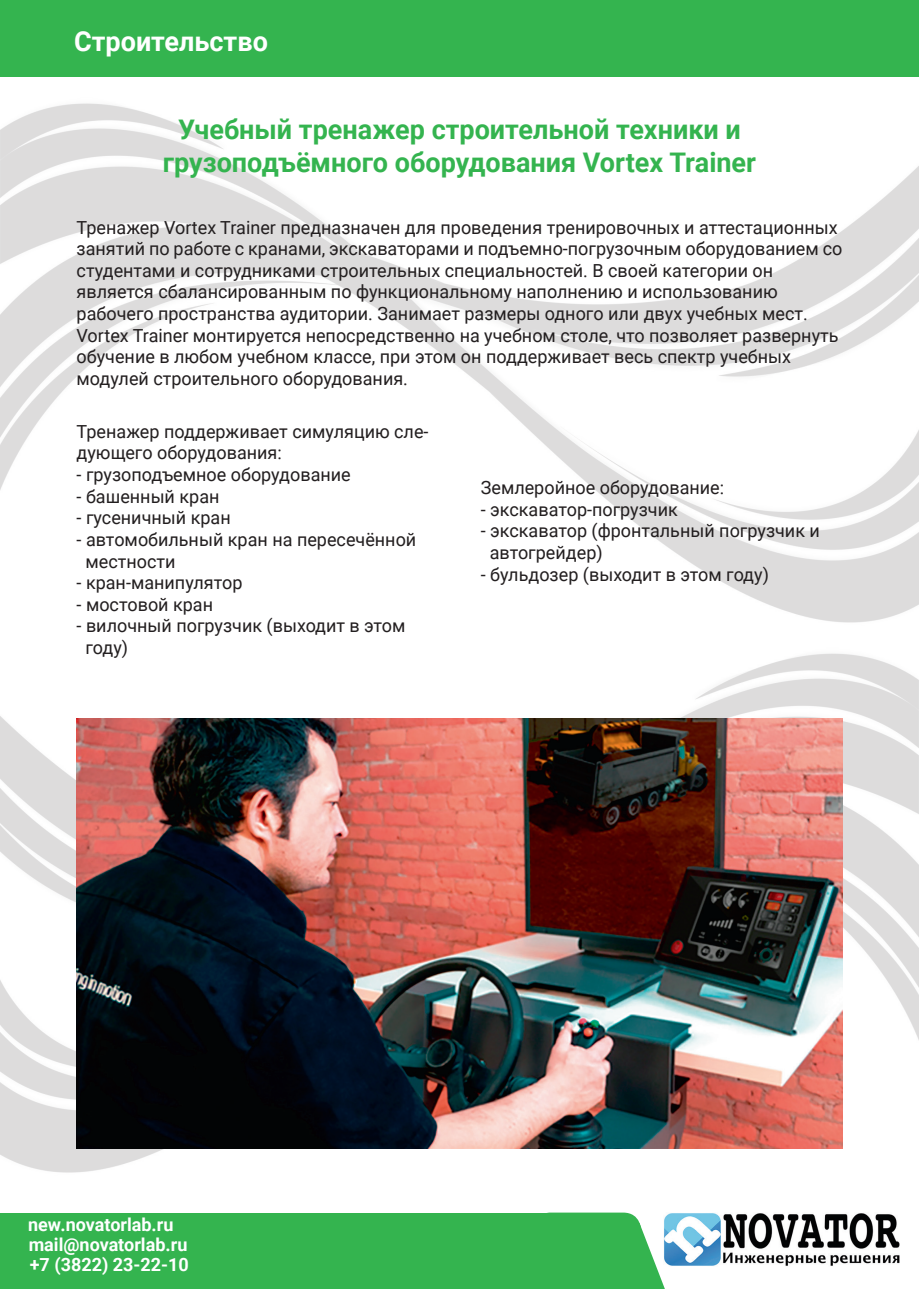
<style>
.page{position:relative;width:919px;height:1289px;background:#fff}
.page>*{position:absolute;margin:0;border:0;box-sizing:border-box;transform-origin:0 0}
.t1{font:700 27px "Roboto";color:#34b44f}
.t2{font:700 27px "Roboto";color:#fff}
.t3{font:18px/21.6px "Roboto";color:#231f20}
.t4{font:700 18px "Roboto";color:#fff}
</style>
<div class="page">
<img style="left:0;top:103px;width:918px;height:520px">
<img style="left:0;top:653px;width:918px;height:520px">
<div style="left:0;top:0;width:918px;height:77px;background:#34b44f"></div>
<div style="left:0;top:1212px;width:579px;height:76px;background:#34b44f"></div>
<div style="left:531px;top:1212px;width:110px;height:76px;background:#34b44f;border-radius:18px"></div>
<svg style="left:627px;top:1222px;width:37px;height:66px"></svg>
<img style="left:663px;top:1213px;width:235px;height:53px">
<img style="left:77px;top:719px;width:765px;height:429px">
<h1 class="t2" style="left:74px;top:23px;width:195px">Строительство</h1>
<p class="t1" style="left:178px;top:111px;width:564px">Учебный тренажер строительной техники и</p>
<p class="t1" style="left:163px;top:143px;width:594px">грузоподъёмного оборудования Vortex Trainer</p>
<p class="t3" style="left:77px;top:216px;width:762px">Тренажер Vortex Trainer предназначен для проведения тренировочных и аттестационных</p>
<p class="t3" style="left:77px;top:237px;width:767px">занятий по работе с кранами, экскаваторами и подъемно-погрузочным оборудованием со</p>
<p class="t3" style="left:77px;top:259px;width:698px">студентами и сотрудниками строительных специальностей. В своей категории он</p>
<p class="t3" style="left:77px;top:280px;width:702px">является сбалансированным по функциональному наполнению и использованию</p>
<p class="t3" style="left:77px;top:302px;width:732px">рабочего пространства аудитории. Занимает размеры одного или двух учебных мест.</p>
<p class="t3" style="left:77px;top:324px;width:763px">Vortex Trainer монтируется непосредственно на учебном столе, что позволяет развернуть</p>
<p class="t3" style="left:77px;top:345px;width:716px">обучение в любом учебном классе, при этом он поддерживает весь спектр учебных</p>
<p class="t3" style="left:77px;top:367px;width:333px">модулей строительного оборудования.</p>
<p class="t3" style="left:77px;top:420px;width:353px">Тренажер поддерживает симуляцию сле&shy;дующего оборудования:</p>
<p class="t3" style="left:77px;top:463px;width:276px">- грузоподъемное оборудование</p>
<p class="t3" style="left:77px;top:485px;width:144px">- башенный кран</p>
<p class="t3" style="left:77px;top:506px;width:156px">- гусеничный кран</p>
<p class="t3" style="left:85px;top:528px;width:332px;text-indent:-9px">- автомобильный кран на пересечённой местности</p>
<p class="t3" style="left:77px;top:571px;width:167px">- кран-манипулятор</p>
<p class="t3" style="left:77px;top:593px;width:138px">- мостовой кран</p>
<p class="t3" style="left:85px;top:614px;width:321px;text-indent:-9px">- вилочный погрузчик (выходит в этом году)</p>
<p class="t3" style="left:480px;top:476px;width:245px">Землеройное оборудование:</p>
<p class="t3" style="left:480px;top:498px;width:198px">- экскаватор-погрузчик</p>
<p class="t3" style="left:489px;top:519px;width:332px;text-indent:-9px">- экскаватор (фронтальный погрузчик и автогрейдер)</p>
<p class="t3" style="left:480px;top:563px;width:290px">- бульдозер (выходит в этом году)</p>
<p class="t4" style="left:28px;top:1211px;width:147px">new.novatorlab.ru</p>
<p class="t4" style="left:30px;top:1252px;width:161px">+7 (3822) 23-22-10</p>
<p class="t4" style="left:29px;top:1232px;width:160px">mail@novatorlab.ru</p>
</div>
